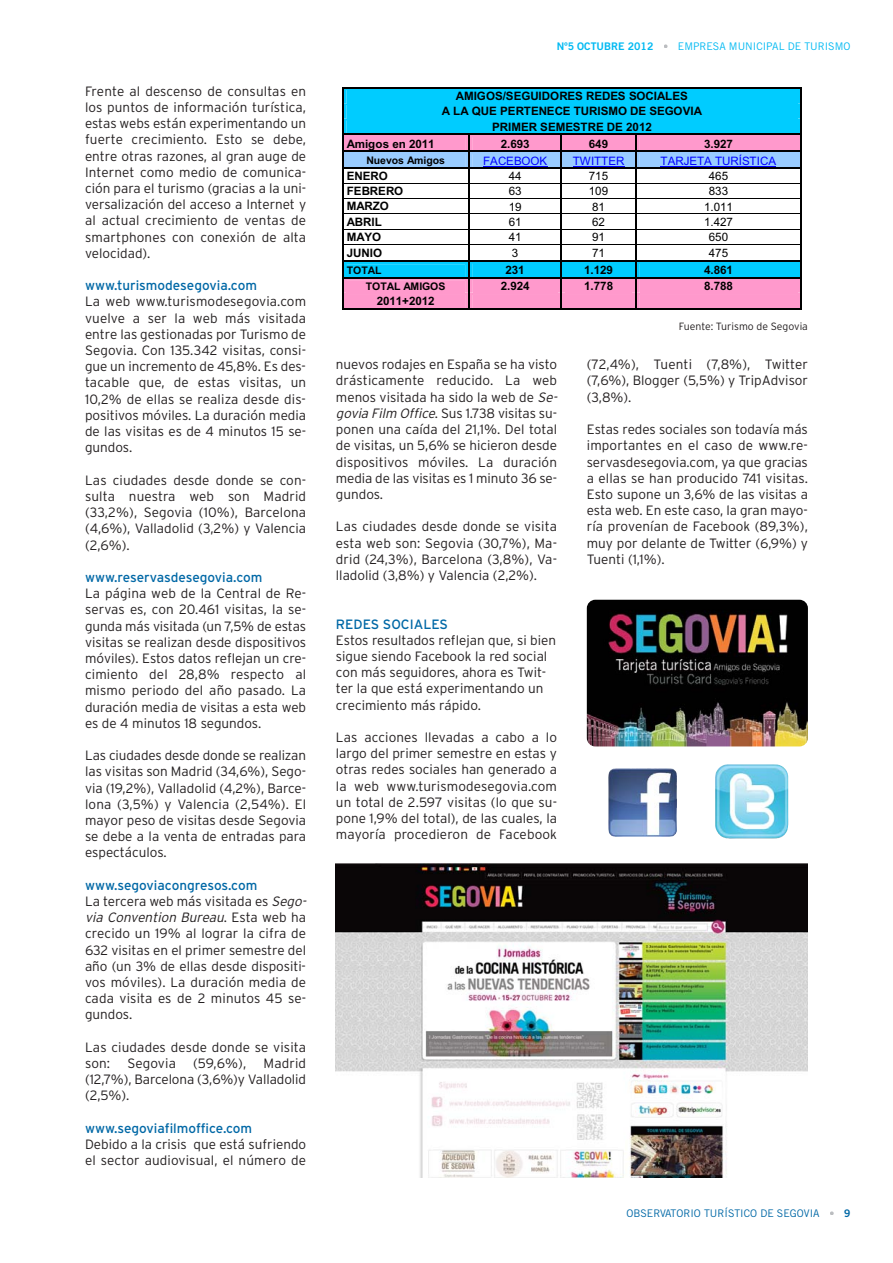
<style>
.page{position:relative;width:893px;height:1263px;background:#fff}
.page>*{position:absolute;margin:0;border:0;box-sizing:border-box;transform-origin:0 0}
.t1{font:300 13.5px/16.2px "Interstate";color:#231f20;text-align:justify}
.t2{font:13.5px "Interstate";color:#0068a6}
.t3{font:700 11.55px/15.1px "Arial";letter-spacing:-.005em;color:#000;text-align:center}
.t4{font:11.55px "Arial";letter-spacing:-.01em;color:#000}
.t5{font:11.55px "Arial";color:#00f}
.t6{font:10.5px "Trade Gothic LT";color:#0068a6}
.t7{font:700 10.5px "Arial";letter-spacing:-.005em;color:#000}
.t8{font:10.5px "Trade Gothic LT";color:#00b9f2}
.t9{font:300 10.5px "Interstate";color:#231f20}
.t10{font:10.5px "Trade Gothic LT Bold Two";color:#00b9f2}
.t11{font:10.5px "Trade Gothic LT Bold Two";color:#0068a6}
.s1{font-weight:400;color:#0068a6}
.s2{font-style:italic}
</style>
<div class="page">
<svg style="left:664px;top:44px;width:4px;height:4px"></svg>
<svg style="left:830px;top:1211px;width:4px;height:4px"></svg>
<img style="left:336px;top:863px;width:472px;height:315px">
<svg style="left:342px;top:88px;width:460px;height:221px"></svg>
<img style="left:608px;top:768px;width:69px;height:69px">
<img style="left:715px;top:764px;width:74px;height:75px">
<img style="left:587px;top:600px;width:221px;height:146px;border-radius:9px">
<p class="t1" style="left:85px;top:84px;width:223px">Frente al descenso de consultas en los puntos de información turística, estas webs están experimentando un fuerte crecimiento. Esto se debe, entre otras razones, al gran auge de Internet como medio de comunica&shy;ción para el turismo (gracias a la uni&shy;versalización del acceso a Internet y al actual crecimiento de ventas de smartphones con conexión de alta velocidad).</p>
<p class="t2" style="left:85px;top:280px;width:174px">www.turismodesegovia.com</p>
<p class="t1" style="left:85px;top:295px;width:223px">La web www.turismodesegovia.com vuelve a ser la web más visitada entre las gestionadas por Turismo de Segovia. Con 135.342 visitas, consi&shy;gue un incremento de 45,8%. Es des&shy;tacable que, de estas visitas, un 10,2% de ellas se realiza desde dis&shy;positivos móviles. La duración media de las visitas es de 4 minutos 15 se&shy;gundos.</p>
<p class="t1" style="left:85px;top:473px;width:223px">Las ciudades desde donde se con&shy;sulta nuestra web son Madrid (33,2%), Segovia (10%), Barcelona (4,6%), Valladolid (3,2%) y Valencia (2,6%).</p>
<p class="t2" style="left:85px;top:572px;width:179px">www.reservasdesegovia.com</p>
<p class="t1" style="left:85px;top:586px;width:223px">La página web de la Central de Re&shy;servas es, con 20.461 visitas, la se&shy;gunda más visitada (un 7,5% de estas visitas se realizan desde dispositivos móviles). Estos datos reflejan un cre&shy;cimiento del 28,8% respecto al mismo periodo del año pasado. La duración media de visitas a esta web es de 4 minutos 18 segundos.</p>
<p class="t1" style="left:85px;top:748px;width:223px">Las ciudades desde donde se realizan las visitas son Madrid (34,6%), Sego&shy;via (19,2%), Valladolid (4,2%), Barce&shy;lona (3,5%) y Valencia (2,54%). El mayor peso de visitas desde Segovia se debe a la venta de entradas para espectáculos.</p>
<p class="t1" style="left:85px;top:878px;width:225px;text-align:left"><span class="s1">www.segoviacongresos.com<br></span>La tercera web más visitada es <span class="s2">Sego&shy;via Convention Bureau</span>. E s t a w e b h a crecido un 19% al lograr la cifra de<br>632 visitas en el primer semestre del año (un 3% de ellas desde dispositi&shy;vos móviles). La duración media de cada visita es de 2 minutos 45 se&shy;gundos.</p>
<p class="t1" style="left:85px;top:1040px;width:223px">Las ciudades desde donde se visita son:</p>
<p class="t1" style="left:85px;top:1056px;width:223px;text-indent:179px">Madrid (12,7%), Barcelona (3,6%)y Valladolid (2,5%).</p>
<p class="t2" style="left:85px;top:1123px;width:169px">www.segoviafilmoffice.com</p>
<p class="t1" style="left:85px;top:1137px;width:223px">Debido a la crisis que está sufriendo el sector audiovisual, el número de</p>
<p class="t1" style="left:127px;top:1056px;width:50px">Segovia</p>
<p class="t1" style="left:193px;top:1056px;width:55px">(59,6%),</p>
<p class="t10" style="left:557px;top:43px;width:98px">Nº5 OCTUBRE 2012</p>
<p class="t8" style="left:678px;top:43px;width:174px">EMPRESA MUNICIPAL DE TURISMO</p>
<p class="t3" style="left:442px;top:90px;width:262px">AMIGOS/SEGUIDORES REDES SOCIALES<br>A LA QUE PERTENECE TURISMO DE SEGOVIA<br>PRIMER SEMESTRE DE 2012</p>
<p class="t3" style="left:347px;top:137px;width:90px">Amigos en 2011</p>
<p class="t3" style="left:501px;top:137px;width:30px">2.693</p>
<p class="t3" style="left:589px;top:137px;width:21px">649</p>
<p class="t3" style="left:704px;top:137px;width:30px">3.927</p>
<p class="t7" style="left:366px;top:157px;width:80px">Nuevos Amigos</p>
<p class="t5" style="left:483px;top:156px;width:66px">FACEBOOK</p>
<p class="t5" style="left:573px;top:156px;width:53px">TWITTER</p>
<p class="t5" style="left:661px;top:156px;width:117px">TARJETA TURÍSTICA</p>
<p class="t3" style="left:347px;top:169px;width:43px">ENERO</p>
<p class="t4" style="left:509px;top:172px;width:14px">44</p>
<p class="t4" style="left:589px;top:172px;width:21px">715</p>
<p class="t4" style="left:709px;top:172px;width:21px">465</p>
<p class="t3" style="left:347px;top:185px;width:58px">FEBRERO</p>
<p class="t4" style="left:509px;top:187px;width:14px">63</p>
<p class="t4" style="left:589px;top:187px;width:21px">109</p>
<p class="t4" style="left:709px;top:187px;width:21px">833</p>
<p class="t3" style="left:347px;top:200px;width:44px">MARZO</p>
<p class="t4" style="left:509px;top:202px;width:14px">19</p>
<p class="t4" style="left:592px;top:202px;width:14px">81</p>
<p class="t4" style="left:704px;top:202px;width:30px">1.011</p>
<p class="t3" style="left:347px;top:215px;width:37px">ABRIL</p>
<p class="t4" style="left:509px;top:218px;width:14px">61</p>
<p class="t4" style="left:592px;top:218px;width:14px">62</p>
<p class="t4" style="left:704px;top:218px;width:30px">1.427</p>
<p class="t3" style="left:347px;top:231px;width:36px">MAYO</p>
<p class="t4" style="left:509px;top:233px;width:14px">41</p>
<p class="t4" style="left:592px;top:233px;width:14px">91</p>
<p class="t4" style="left:709px;top:233px;width:21px">650</p>
<p class="t3" style="left:347px;top:247px;width:37px">JUNIO</p>
<p class="t4" style="left:512px;top:249px;width:8px">3</p>
<p class="t4" style="left:592px;top:249px;width:14px">71</p>
<p class="t4" style="left:709px;top:249px;width:21px">475</p>
<p class="t7" style="left:347px;top:267px;width:36px">TOTAL</p>
<p class="t3" style="left:505px;top:263px;width:21px">231</p>
<p class="t3" style="left:584px;top:263px;width:30px">1.129</p>
<p class="t3" style="left:704px;top:263px;width:30px">4.861</p>
<p class="t7" style="left:366px;top:283px;width:81px">TOTAL AMIGOS</p>
<p class="t3" style="left:501px;top:279px;width:30px">2.924</p>
<p class="t3" style="left:584px;top:279px;width:30px">1.778</p>
<p class="t3" style="left:704px;top:279px;width:30px">8.788</p>
<p class="t3" style="left:377px;top:295px;width:59px">2011+2012</p>
<p class="t9" style="left:679px;top:322px;width:131px">Fuente: Turismo de Segovia</p>
<p class="t1" style="left:336px;top:358px;width:225px;text-align:left">nuevos rodajes en España se ha visto drásticamente reducido. La web menos visitada ha sido la web de <span class="s2">Se&shy;govia Film Office</span>. Sus 1.738 visitas su&shy;ponen una caída del 21,1%. Del total de visitas, un 5,6% se hicieron desde dispositivos móviles. La duración media de las visitas es 1 minuto 36 se&shy;gundos.</p>
<p class="t1" style="left:336px;top:520px;width:223px">Las ciudades desde donde se visita esta web son: Segovia (30,7%), Ma&shy;drid (24,3%), Barcelona (3,8%), Va&shy;lladolid (3,8%) y Valencia (2,2%).</p>
<p class="t2" style="left:336px;top:619px;width:114px">REDES SOCIALES</p>
<p class="t1" style="left:336px;top:633px;width:222px;text-align:left">Estos resultados reflejan que, si bien sigue siendo Facebook la red social con más seguidores, ahora es Twit&shy;ter la que está experimentando un crecimiento más rápido.</p>
<p class="t1" style="left:336px;top:730px;width:223px">Las acciones llevadas a cabo a lo largo del primer semestre en estas y otras redes sociales han generado a la web www.turismodesegovia.com un total de 2.597 visitas (lo que su&shy;pone 1,9% del total), de las cuales, la mayoría procedieron de Facebook</p>
<p class="t1" style="left:587px;top:358px;width:223px">(72,4%), Tuenti (7,8%), Twitter (7,6%), Blogger (5,5%) y TripAdvisor (3,8%).</p>
<p class="t1" style="left:587px;top:422px;width:223px">Estas redes sociales son todavía más importantes en el caso de www.re&shy;servasdesegovia.com, ya que gracias a ellas se han producido 741 visitas.<br>Esto supone un 3,6% de las visitas a esta web. En este caso, la gran mayo&shy;ría provenían de Facebook (89,3%), muy por delante de Twitter (6,9%) y Tuenti (1,1%).</p>
<p class="t6" style="left:627px;top:1209px;width:195px">OBSERVATORIO TURÍSTICO DE SEGOVIA</p>
<p class="t11" style="left:844px;top:1209px;width:8px">9</p>
</div>
